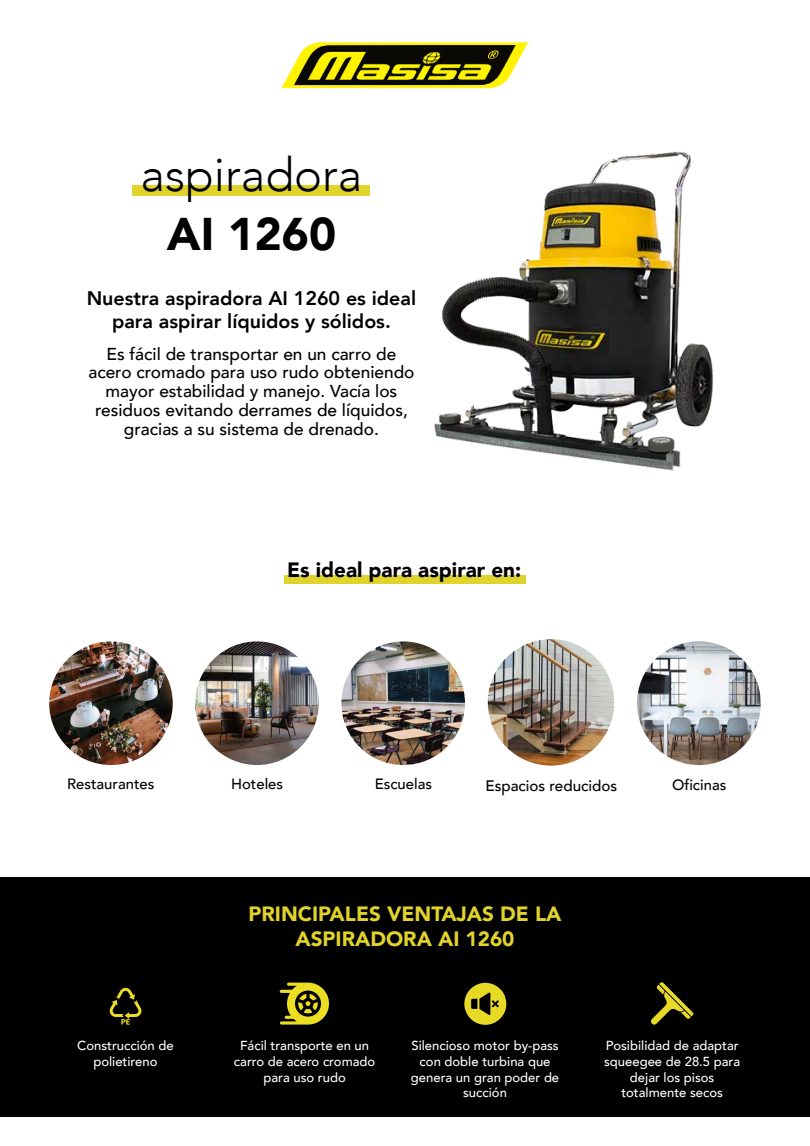
<style>
.page{position:relative;width:810px;height:1146px;background:#fff}
.page>*{position:absolute;margin:0;border:0;box-sizing:border-box;transform-origin:0 0}
.t1{font:300 47.1px "Avenir";color:#000}
.t2{font:900 45.75px "Avenir";color:#000}
.t3{font:900 20.62px/24.8px "Avenir";color:#e1d32b;text-align:center}
.t4{font:900 20.62px "Avenir";color:#000}
.t5{font:800 19.65px/23.5px "Avenir";color:#000;text-align:center}
.t6{font:500 17.25px/18.8px "Avenir";color:#000;text-align:center}
.t7{font:500 15.23px "Avenir";color:#000}
.t8{font:500 14.85px "Avenir";color:#000}
.t9{font:500 13.05px/15.7px "Avenir";color:#fff;text-align:center}
</style>
<div class="page">
<div style="left:284px;top:575px;width:242px;height:8px;background:#e0d32c"></div>
<div style="left:133px;top:186px;width:237px;height:10px;background:#e0d32c"></div>
<img style="left:281px;top:41px;width:248px;height:48px">
<div style="left:0;top:877px;width:810px;height:240px;background:#000"></div>
<svg style="left:464px;top:982px;width:42px;height:43px"></svg>
<img style="left:364px;top:151px;width:349px;height:320px">
<img style="left:341px;top:641px;width:124px;height:124px;border-radius:62px">
<img style="left:637px;top:641px;width:124px;height:124px;border-radius:62px">
<img style="left:195px;top:641px;width:124px;height:124px;border-radius:62px">
<img style="left:49px;top:641px;width:124px;height:124px;border-radius:62px">
<img style="left:488px;top:639px;width:126px;height:126px;border-radius:63px">
<svg style="left:109px;top:987px;width:33px;height:37px"></svg>
<svg style="left:280px;top:982px;width:49px;height:42px"></svg>
<svg style="left:651px;top:982px;width:42px;height:42px"></svg>
<h1 class="t1" style="left:141px;top:147px;width:223px">aspiradora</h1>
<h2 class="t2" style="left:167px;top:195px;width:171px">AI 1260</h2>
<h3 class="t5" style="left:87px;top:286px;width:331px">Nuestra aspiradora AI 1260 es ideal para aspirar líquidos y sólidos.</h3>
<h3 class="t6" style="left:88px;top:343px;width:328px">Es fácil de transportar en un carro de acero cromado para uso rudo obteniendo mayor estabilidad y manejo. Vacía los residuos evitando derrames de líquidos, gracias a su sistema de drenado.</h3>
<h3 class="t4" style="left:287px;top:552px;width:236px">Es ideal para aspirar en:</h3>
<p class="t8" style="left:67px;top:771px;width:89px">Restaurantes</p>
<p class="t8" style="left:231px;top:771px;width:54px">Hoteles</p>
<p class="t8" style="left:375px;top:771px;width:59px">Escuelas</p>
<p class="t7" style="left:485px;top:772px;width:133px">Espacios reducidos</p>
<p class="t8" style="left:672px;top:771px;width:56px">Oficinas</p>
<h3 class="t3" style="left:249px;top:901px;width:314px">PRINCIPALES VENTAJAS DE LA<br>ASPIRADORA AI 1260</h3>
<p class="t9" style="left:77px;top:1037px;width:98px">Construcción de polietireno</p>
<p class="t9" style="left:234px;top:1037px;width:143px">Fácil transporte en un carro de acero cromado para uso rudo</p>
<p class="t9" style="left:411px;top:1037px;width:150px">Silencioso motor by-pass con doble turbina que genera un gran poder de succión</p>
<p class="t9" style="left:604px;top:1037px;width:137px">Posibilidad de adaptar squeegee de 28.5 para dejar los pisos totalmente secos</p>
</div>
